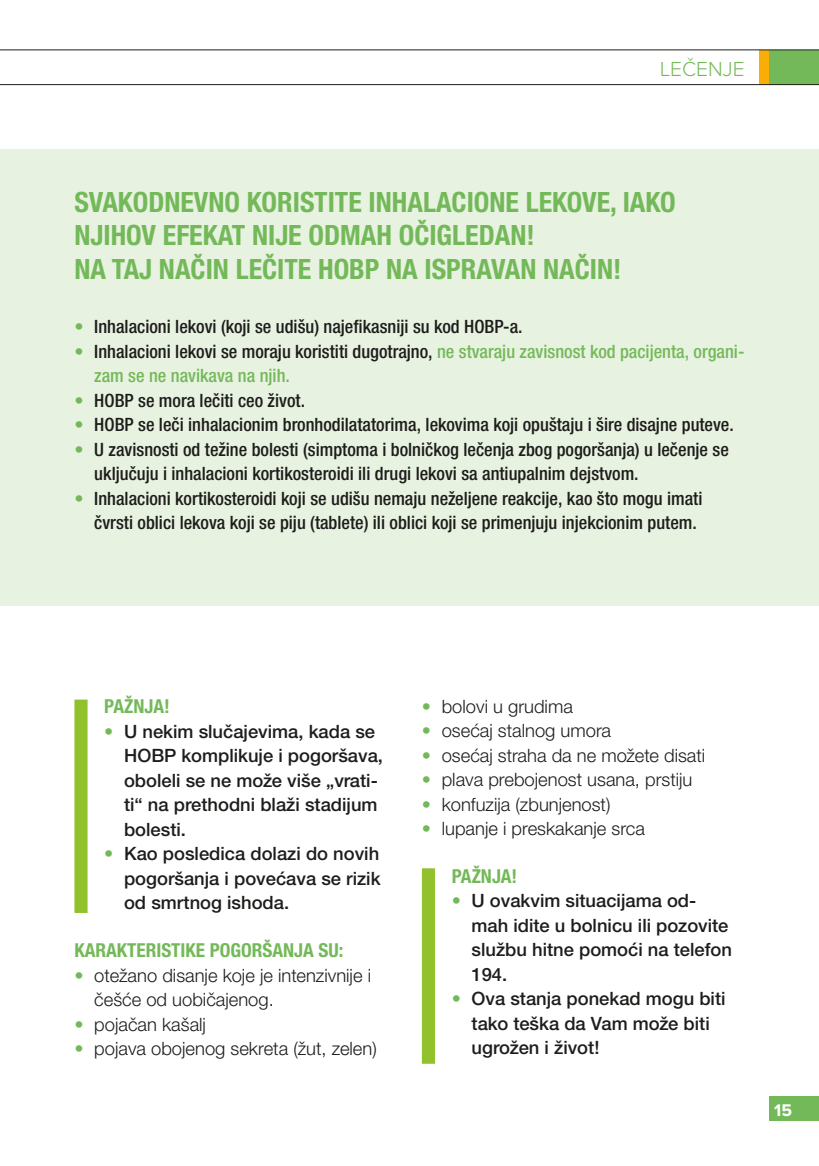
<style>
.page{position:relative;width:819px;height:1166px;background:#fff}
.page>*{position:absolute;margin:0;border:0;box-sizing:border-box;transform-origin:0 0}
.t1{font:700 condensed 28px/33.6px "Helvetica Neue LTW1 G";color:#74b959}
.t2{font:300 21px "Proxima Nova";color:#74b959}
.t3{font:700 condensed 19.25px "Helvetica Neue LTW1 G";color:#74b959}
.t4{font:500 condensed 18.38px/24.5px "Helvetica Neue LTW1 G";color:#1d1d1b}
.t5{font:500 18.38px/24.5px "Helvetica Neue LTW1 G";color:#1d1d1b}
.t6{font:300 18.38px/24.5px "Helvetica Neue LTW1 G";color:#1d1d1b}
.t7{font:500 condensed 18.38px/24.5px "Helvetica Neue LTW1 G";color:#74b959}
.t8{font:700 17.5px "Proxima Nova";color:#fff}
.s1{color:#74b959}
.s2{color:#1d1d1b}
</style>
<div class="page">
<div style="left:0;top:149px;width:819px;height:456px;background:#e8f2e1"></div>
<div style="left:759px;top:50px;width:60px;height:35px;background:#f8ad07"></div>
<div style="left:769px;top:50px;width:50px;height:35px;background:#74b959"></div>
<div style="left:769px;top:1096px;width:50px;height:25px;background:#74b959"></div>
<hr style="left:0;top:84px;width:819px;height:1px;background:#1d1d1b">
<hr style="left:0;top:50px;width:819px;height:1px;background:#1d1d1b">
<div style="left:422px;top:868px;width:13px;height:196px;background:#92c12e"></div>
<div style="left:74px;top:699px;width:14px;height:214px;background:#92c12e"></div>
<p class="t2" style="left:660px;top:59px;width:86px">LEČENJE</p>
<h1 class="t1" style="left:74px;top:185px;width:603px">SVAKODNEVNO KORISTITE INHALACIONE LEKOVE, IAKO<br>NJIHOV EFEKAT NIJE ODMAH OČIGLEDAN!<br>NA TAJ NAČIN LEČITE HOBP NA ISPRAVAN NAČIN!</h1>
<p class="t4" style="left:74px;top:314px;width:449px"><span class="s1">•</span> Inhalacioni lekovi (koji se udišu) najefikasniji su kod HOBP-a.</p>
<p class="t7" style="left:94px;top:339px;width:651px;text-indent:-20px">• <span class="s2">Inhalacioni lekovi se moraju koristiti dugotrajno,</span> ne stvaraju zavisnost kod pacijenta, organi&shy;zam se ne navikava na njih.</p>
<p class="t4" style="left:74px;top:388px;width:232px"><span class="s1">•</span> HOBP se mora lečiti ceo život.</p>
<p class="t4" style="left:74px;top:412px;width:661px"><span class="s1">•</span> HOBP se leči inhalacionim bronhodilatatorima, lekovima koji opuštaju i šire disajne puteve.</p>
<p class="t4" style="left:94px;top:437px;width:636px;text-indent:-20px"><span class="s1">•</span> U zavisnosti od težine bolesti (simptoma i bolničkog lečenja zbog pogoršanja) u lečenje se uključuju i inhalacioni kortikosteroidi ili drugi lekovi sa antiupalnim dejstvom.</p>
<p class="t4" style="left:94px;top:486px;width:609px;text-indent:-20px"><span class="s1">•</span> Inhalacioni kortikosteroidi koji se udišu nemaju neželjene reakcije, kao što mogu imati čvrsti oblici lekova koji se piju (tablete) ili oblici koji se primenjuju injekcionim putem.</p>
<p class="t3" style="left:104px;top:695px;width:67px">PAŽNJA!</p>
<p class="t5" style="left:124px;top:719px;width:260px;text-indent:-20px"><span class="s1">•</span> U nekim slučajevima, kada se<br>HOBP komplikuje i pogoršava, oboleli se ne može više „vrati&shy;ti“ na prethodni blaži stadijum bolesti.</p>
<p class="t5" style="left:124px;top:841px;width:258px;text-align:justify;text-indent:-20px"><span class="s1">•</span> Kao posledica dolazi do novih pogoršanja i povećava se rizik od smrtnog ishoda.</p>
<p class="t3" style="left:74px;top:938px;width:270px">KARAKTERISTIKE POGORŠANJA SU:</p>
<p class="t6" style="left:94px;top:962px;width:278px;text-indent:-20px"><span class="s1">•</span> otežano disanje koje je intenzivnije i češće od uobičajenog.</p>
<p class="t6" style="left:74px;top:1011px;width:133px"><span class="s1">•</span> pojačan kašalj</p>
<p class="t6" style="left:74px;top:1036px;width:304px"><span class="s1">•</span> pojava obojenog sekreta (žut, zelen)</p>
<p class="t6" style="left:422px;top:694px;width:152px"><span class="s1">•</span> bolovi u grudima</p>
<p class="t6" style="left:422px;top:718px;width:190px"><span class="s1">•</span> osećaj stalnog umora</p>
<p class="t6" style="left:422px;top:743px;width:285px"><span class="s1">•</span> osećaj straha da ne možete disati</p>
<p class="t6" style="left:422px;top:767px;width:272px"><span class="s1">•</span> plava prebojenost usana, prstiju</p>
<p class="t6" style="left:422px;top:792px;width:190px"><span class="s1">•</span> konfuzija (zbunjenost)</p>
<p class="t6" style="left:422px;top:816px;width:224px"><span class="s1">•</span> lupanje i preskakanje srca</p>
<p class="t3" style="left:451px;top:864px;width:67px">PAŽNJA!</p>
<p class="t5" style="left:471px;top:888px;width:262px;text-indent:-20px"><span class="s1">•</span> U ovakvim situacijama od&shy;mah idite u bolnicu ili pozovite službu hitne pomoći na telefon<br>194.</p>
<p class="t5" style="left:471px;top:986px;width:255px;text-indent:-20px"><span class="s1">•</span> Ova stanja ponekad mogu biti tako teška da Vam može biti ugrožen i život!</p>
<p class="t8" style="left:774px;top:1102px;width:19px">15</p>
</div>
